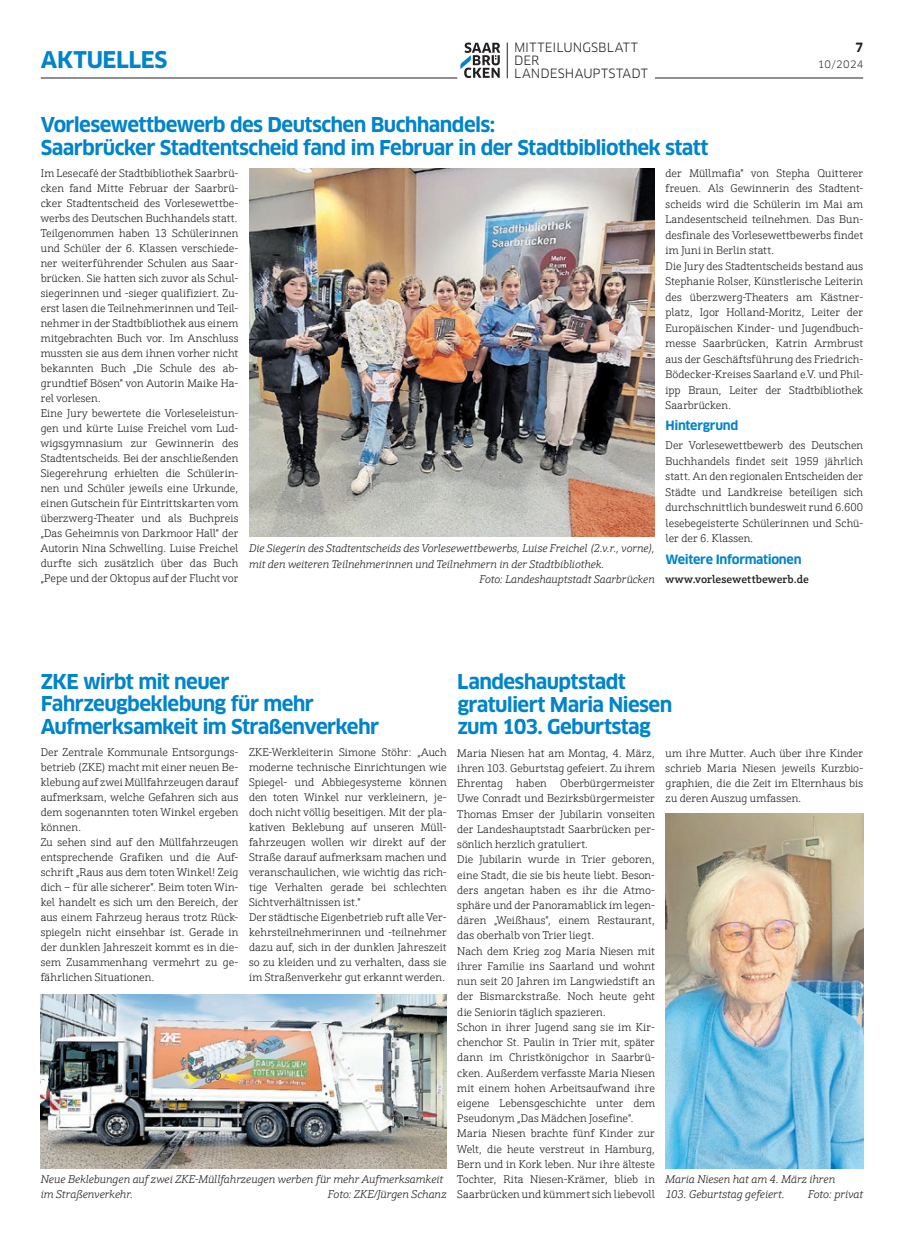
<style>
.page{position:relative;width:904px;height:1241px;background:#fff}
.page>*{position:absolute;margin:0;border:0;box-sizing:border-box;transform-origin:0 0}
.t1{font:700 22.5px "Clan OT";letter-spacing:-.015em;color:#0084ca}
.t2{font:700 20px/22.5px "Clan OT";letter-spacing:-.035em;color:#0084ca}
.t3{font:12.5px/12.8px "Clan OT";letter-spacing:.005em;color:#231f20}
.t4{font:700 12.5px "Clan OT";letter-spacing:-.03em;color:#0084ca}
.t5{font:700 12.5px "Clan OT";color:#231f20;scale:.95 1}
.t6{font:300 11.25px/15px "Schnebel Slab Pro";color:#231f20}
.t7{font:italic 300 11.25px/15px "Schnebel Slab Pro";letter-spacing:-.005em;color:#231f20}
.t8{font:500 11.25px "Schnebel Slab Pro";letter-spacing:.01em;color:#231f20}
.t9{font:10px "Clan OT";letter-spacing:.02em;color:#231f20}
</style>
<div class="page">
<hr style="left:655px;top:78px;width:208px;height:1px;background:#231f20">
<hr style="left:41px;top:78px;width:416px;height:1px;background:#231f20">
<svg style="left:460px;top:43px;width:40px;height:35px"></svg>
<hr style="left:507px;top:43px;width:1px;height:35px;background:#231f20">
<img style="left:665px;top:813px;width:198px;height:354px">
<img style="left:41px;top:994px;width:405px;height:173px">
<img style="left:249px;top:168px;width:406px;height:368px">
<h1 class="t1" style="left:41px;top:47px;width:128px">Aktuelles</h1>
<p class="t3" style="left:514px;top:41px;width:135px">MITTEILUNGSBLATT<br>DER<br>LANDESHAUPTSTADT</p>
<p class="t5" style="left:855px;top:40px;width:10px">7</p>
<p class="t9" style="left:817px;top:58px;width:47px">10/2024</p>
<h2 class="t2" style="left:41px;top:114px;width:669px">Vorlesewettbewerb des Deutschen Buchhandels:<br>Saarbrücker Stadtentscheid fand im Februar in der Stadtbibliothek statt</h2>
<p class="t6" style="left:41px;top:166px;width:199px">Im Lesecafé der Stadtbibliothek Saarbrü&shy;cken fand Mitte Februar der Saarbrü&shy;cker Stadtentscheid des Vorlesewettbe&shy;werbs des Deutschen Buchhandels statt.<br>Teilgenommen haben 13 Schülerinnen und Schüler der 6. Klassen verschiede&shy;ner weiterführender Schulen aus Saar&shy;brücken. Sie hatten sich zuvor als Schul&shy;siegerinnen und -sieger qualifiziert. Zu&shy;erst lasen die Teilnehmerinnen und Teil&shy;nehmer in der Stadtbibliothek aus einem mitgebrachten Buch vor. Im Anschluss mussten sie aus dem ihnen vorher nicht bekannten Buch „Die Schule des ab&shy;grundtief Bösen“ von Autorin Maike Ha&shy;rel vorlesen.<br>Eine Jury bewertete die Vorleseleistun&shy;gen und kürte Luise Freichel vom Lud&shy;wigsgymnasium zur Gewinnerin des Stadtentscheids. Bei der anschließenden Siegerehrung erhielten die Schülerin&shy;nen und Schüler jeweils eine Urkunde, einen Gutschein für Eintrittskarten vom überzwerg-Theater und als Buchpreis „Das Geheimnis von Darkmoor Hall“ der Autorin Nina Schwelling. Luise Freichel durfte sich zusätzlich über das Buch „Pepe und der Oktopus auf der Flucht vor</p>
<p class="t6" style="left:665px;top:166px;width:199px;line-height:15.5px">der Müllmafia“ von Stepha Quitterer freuen. Als Gewinnerin des Stadtent&shy;scheids wird die Schülerin im Mai am Landesentscheid teilnehmen. Das Bun&shy;desfinale des Vorlesewettbewerbs findet im Juni in Berlin statt.<br>Die Jury des Stadtentscheids bestand aus Stephanie Rolser, Künstlerische Leiterin des überzwerg-Theaters am Kästner&shy;platz, Igor Holland-Moritz, Leiter der Europäischen Kinder- und Jugendbuch&shy;messe Saarbrücken, Katrin Armbrust aus der Geschäftsführung des Friedrich-Bödecker-Kreises Saarland e.V. und Phil&shy;ipp Braun, Leiter der Stadtbibliothek Saarbrücken.</p>
<p class="t4" style="left:665px;top:418px;width:74px">Hintergrund</p>
<p class="t6" style="left:665px;top:438px;width:199px;line-height:15.5px;text-align:justify">Der Vorlesewettbewerb des Deutschen Buchhandels findet seit 1959 jährlich statt. An den regionalen Entscheiden der Städte und Landkreise beteiligen sich durchschnittlich bundesweit rund 6.600 lesebegeisterte Schülerinnen und Schü&shy;ler der 6. Klassen.</p>
<p class="t4" style="left:665px;top:551px;width:137px">Weitere Informationen</p>
<p class="t8" style="left:665px;top:572px;width:145px">www.vorlesewettbewerb.de</p>
<p class="t7" style="left:249px;top:541px;width:407px">Die Siegerin des Stadtentscheids des Vorlesewettbewerbs, Luise Freichel (2.v.r., vorne),</p>
<p class="t7" style="left:249px;top:556px;width:357px">mit den weiteren Teilnehmerinnen und Teilnehmern in der Stadtbibliothek.</p>
<p class="t7" style="left:479px;top:571px;width:177px">Foto: Landeshauptstadt Saarbrücken</p>
<h2 class="t2" style="left:41px;top:670px;width:340px">ZKE wirbt mit neuer<br>Fahrzeugbeklebung für mehr<br>Aufmerksamkeit im Straßenverkehr</h2>
<p class="t6" style="left:41px;top:744px;width:199px">Der Zentrale Kommunale Entsorgungs&shy;betrieb (ZKE) macht mit einer neuen Be&shy;klebung auf zwei Müllfahrzeugen darauf aufmerksam, welche Gefahren sich aus dem sogenannten toten Winkel ergeben können.<br>Zu sehen sind auf den Müllfahrzeugen entsprechende Grafiken und die Auf&shy;schrift „Raus aus dem toten Winkel! Zeig dich – für alle sicherer“. Beim toten Win&shy;kel handelt es sich um den Bereich, der aus einem Fahrzeug heraus trotz Rück&shy;spiegeln nicht einsehbar ist. Gerade in der dunklen Jahreszeit kommt es in die&shy;sem Zusammenhang vermehrt zu ge&shy;fährlichen Situationen.</p>
<p class="t6" style="left:249px;top:744px;width:199px">ZKE-Werkleiterin Simone Stöhr: „Auch moderne technische Einrichtungen wie Spiegel- und Abbiegesysteme können den toten Winkel nur verkleinern, je&shy;doch nicht völlig beseitigen. Mit der pla&shy;kativen Beklebung auf unseren Müll&shy;fahrzeugen wollen wir direkt auf der Straße darauf aufmerksam machen und veranschaulichen, wie wichtig das rich&shy;tige Verhalten gerade bei schlechten Sichtverhältnissen ist.“<br>Der städtische Eigenbetrieb ruft alle Ver&shy;kehrsteilnehmerinnen und -teilnehmer dazu auf, sich in der dunklen Jahreszeit so zu kleiden und zu verhalten, dass sie im Straßenverkehr gut erkannt werden.</p>
<p class="t7" style="left:41px;top:1172px;width:404px">Neue Beklebungen auf zwei ZKE-Müllfahrzeugen werben für mehr Aufmerksamkeit im Straßenverkehr.</p>
<p class="t7" style="left:328px;top:1187px;width:120px">Foto: ZKE/Jürgen Schanz</p>
<h2 class="t2" style="left:457px;top:670px;width:216px">Landeshauptstadt gratuliert Maria Niesen zum 103. Geburtstag</h2>
<p class="t6" style="left:457px;top:745px;width:199px">Maria Niesen hat am Montag, 4. März, ihren 103. Geburtstag gefeiert. Zu ihrem Ehrentag haben Oberbürgermeister Uwe Conradt und Bezirksbürgermeister Thomas Emser der Jubilarin vonseiten der Landeshauptstadt Saarbrücken per&shy;sönlich herzlich gratuliert.<br>Die Jubilarin wurde in Trier geboren, eine Stadt, die sie bis heute liebt. Beson&shy;ders angetan haben es ihr die Atmo&shy;sphäre und der Panoramablick im legen&shy;dären „Weißhaus“, einem Restaurant, das oberhalb von Trier liegt.<br>Nach dem Krieg zog Maria Niesen mit ihrer Familie ins Saarland und wohnt nun seit 20 Jahren im Langwiedstift an der Bismarckstraße. Noch heute geht die Seniorin täglich spazieren.<br>Schon in ihrer Jugend sang sie im Kir&shy;chenchor St. Paulin in Trier mit, später dann im Christkönigchor in Saarbrü&shy;cken. Außerdem verfasste Maria Niesen mit einem hohen Arbeitsaufwand ihre eigene Lebensgeschichte unter dem Pseudonym „Das Mädchen Josefine“.<br>Maria Niesen brachte fünf Kinder zur Welt, die heute verstreut in Hamburg, Bern und in Kork leben. Nur ihre älteste Tochter, Rita Niesen-Krämer, blieb in Saarbrücken und kümmert sich liebevoll</p>
<p class="t6" style="left:665px;top:745px;width:199px;text-align:justify">um ihre Mutter. Auch über ihre Kinder schrieb Maria Niesen jeweils Kurzbio&shy;graphien, die die Zeit im Elternhaus bis zu deren Auszug umfassen.</p>
<p class="t7" style="left:665px;top:1172px;width:171px">Maria Niesen hat am 4. März ihren<br>103. Geburtstag gefeiert.</p>
<p class="t7" style="left:808px;top:1187px;width:57px">Foto: privat</p>
</div>
